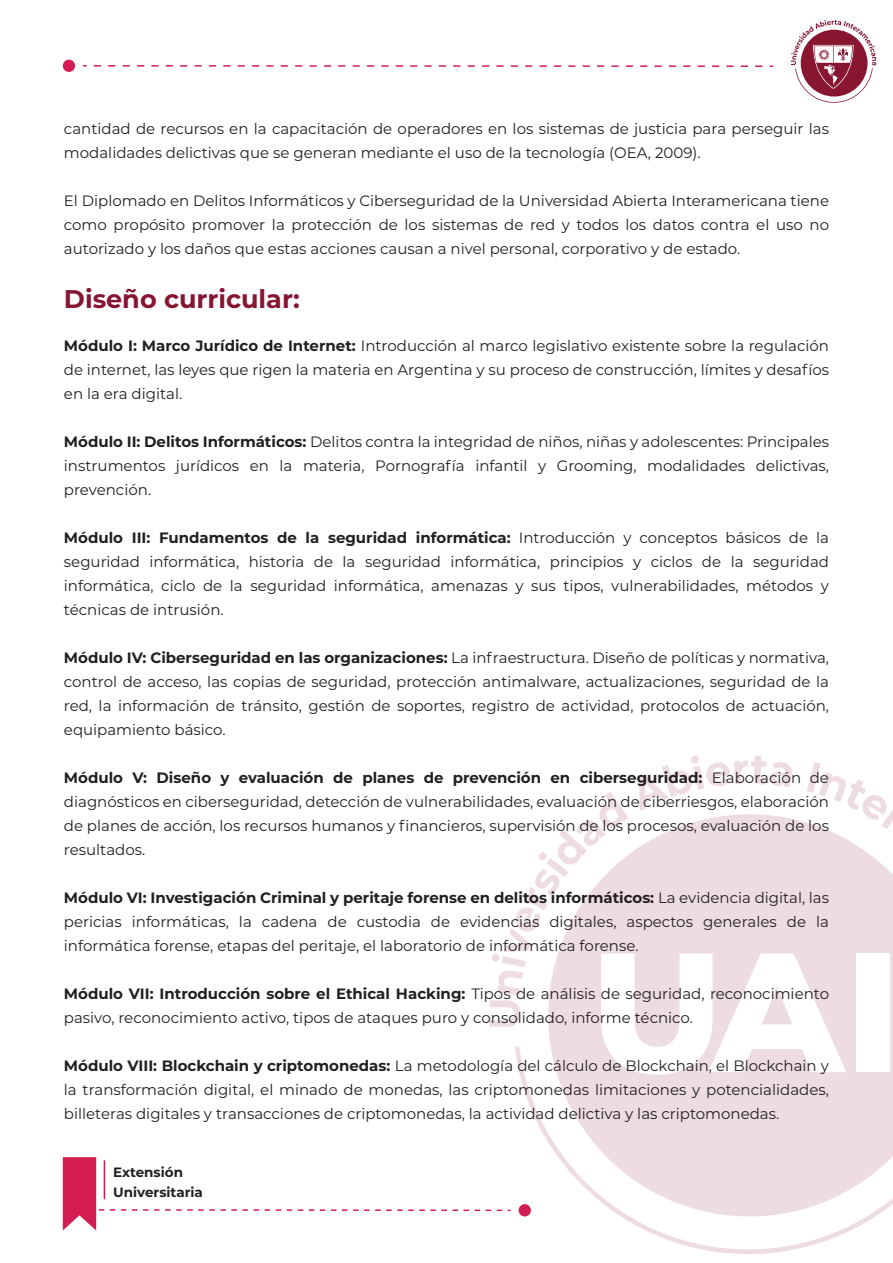
<style>
.page{position:relative;width:893px;height:1263px;background:#fff}
.page>*{position:absolute;margin:0;border:0;box-sizing:border-box;transform-origin:0 0}
.t1{font:700 25.5px "Montserrat";color:#851531}
.t2{font:15px/24px "Montserrat";color:#231f20;text-align:justify}
.t3{font:700 13.5px/20.9px "Montserrat";color:#231f20}
.s1{font-weight:700}
</style>
<div class="page">
<svg style="left:94px;top:65px;width:679px;height:2px"></svg>
<div style="left:63px;top:60px;width:12px;height:12px;background:#d41d53;border-radius:50%"></div>
<svg style="left:62px;top:755px;width:831px;height:499px"></svg>
<div style="left:519px;top:1204px;width:12px;height:12px;background:#d41d53;border-radius:50%"></div>
<svg style="left:791px;top:20px;width:85px;height:83px"></svg>
<p class="t2" style="left:64px;top:116px;width:767px">cantidad de recursos en la capacitación de operadores en los sistemas de justicia para perseguir las modalidades delictivas que se generan mediante el uso de la tecnología (OEA, 2009).</p>
<p class="t2" style="left:64px;top:188px;width:767px">El Diplomado en Delitos Informáticos y Ciberseguridad de la Universidad Abierta Interamericana tiene como propósito promover la protección de los sistemas de red y todos los datos contra el uso no autorizado y los daños que estas acciones causan a nivel personal, corporativo y de estado.</p>
<h1 class="t1" style="left:64px;top:280px;width:237px">Diseño curricular:</h1>
<p class="t2" style="left:64px;top:333px;width:767px"><span class="s1">Módulo I: Marco Jurídico de Internet:</span> Introducción al marco legislativo existente sobre la regulación de internet, las leyes que rigen la materia en Argentina y su proceso de construcción, límites y desafíos en la era digital.</p>
<p class="t2" style="left:64px;top:429px;width:767px"><span class="s1">Módulo II: Delitos Informáticos:</span> Delitos contra la integridad de niños, niñas y adolescentes: Principales instrumentos jurídicos en la materia, Pornografía infantil y Grooming, modalidades delictivas, prevención.</p>
<p class="t2" style="left:64px;top:525px;width:767px"><span class="s1">Módulo III: Fundamentos de la seguridad informática:</span> Introducción y conceptos básicos de la seguridad informática, historia de la seguridad informática, principios y ciclos de la seguridad informática, ciclo de la seguridad informática, amenazas y sus tipos, vulnerabilidades, métodos y técnicas de intrusión.</p>
<p class="t2" style="left:64px;top:645px;width:767px"><span class="s1">Módulo IV: Ciberseguridad en las organizaciones:</span> La infraestructura. Diseño de políticas y normativa, control de acceso, las copias de seguridad, protección antimalware, actualizaciones, seguridad de la red, la información de tránsito, gestión de soportes, registro de actividad, protocolos de actuación, equipamiento básico.</p>
<p class="t2" style="left:64px;top:765px;width:767px"><span class="s1">Módulo V: Diseño y evaluación de planes de prevención en ciberseguridad:</span> Elaboración de diagnósticos en ciberseguridad, detección de vulnerabilidades, evaluación de ciberriesgos, elaboración de planes de acción, los recursos humanos y financieros, supervisión de los procesos, evaluación de los resultados.</p>
<p class="t2" style="left:64px;top:885px;width:767px"><span class="s1">Módulo VI: Investigación Criminal y peritaje forense en delitos informáticos:</span> La evidencia digital, las pericias informáticas, la cadena de custodia de evidencias digitales, aspectos generales de la informática forense, etapas del peritaje, el laboratorio de informática forense.</p>
<p class="t2" style="left:64px;top:981px;width:767px"><span class="s1">Módulo VII: Introducción sobre el Ethical Hacking:</span> Tipos de análisis de seguridad, reconocimiento pasivo, reconocimiento activo, tipos de ataques puro y consolidado, informe técnico.</p>
<p class="t2" style="left:64px;top:1053px;width:766px"><span class="s1">Módulo VIII: Blockchain y criptomonedas:</span> La metodología del cálculo de Blockchain, el Blockchain y la transformación digital, el minado de monedas, las criptomonedas limitaciones y potencialidades, billeteras digitales y transacciones de criptomonedas, la actividad delictiva y las criptomonedas.</p>
<p class="t3" style="left:113px;top:1160px;width:91px">Extensión<br>Universitaria</p>
</div>
